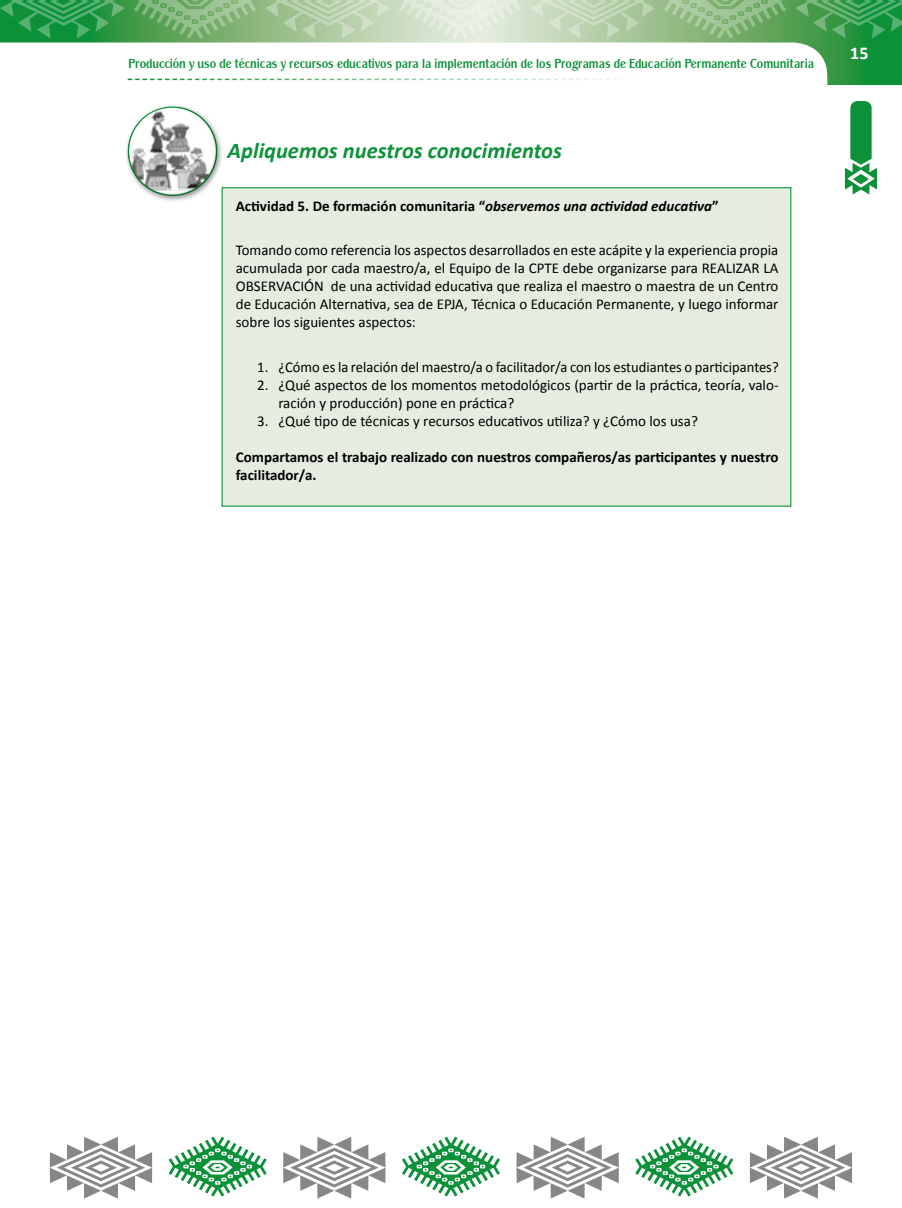
<style>
.page{position:relative;width:902px;height:1208px;background:#fff}
.page>*{position:absolute;margin:0;border:0;box-sizing:border-box;transform-origin:0 0}
.t1{font:italic 700 22.5px "Calibri";color:#0c9138}
.t2{font:700 18px "Calibri";color:#fff}
.t3{font:15px/18px "Calibri";color:#000;text-align:justify}
.t4{font:700 15px/18px "Calibri";color:#000}
.t5{font:700 13.5px "Panache";color:#0c9138;scale:.85 1}
.s1{font-style:italic}
</style>
<div class="page">
<svg style="left:844px;top:101px;width:32px;height:93px"></svg>
<svg style="left:0;top:0;width:901px;height:85px"></svg>
<svg style="left:168px;top:1136px;width:99px;height:60px"></svg>
<svg style="left:402px;top:1136px;width:98px;height:60px"></svg>
<svg style="left:635px;top:1136px;width:98px;height:60px"></svg>
<svg style="left:283px;top:1136px;width:102px;height:62px"></svg>
<svg style="left:50px;top:1136px;width:102px;height:62px"></svg>
<svg style="left:516px;top:1136px;width:102px;height:62px"></svg>
<svg style="left:749px;top:1136px;width:103px;height:62px"></svg>
<svg style="left:399px;top:0;width:122px;height:39px;background:#dee8d8"></svg>
<svg style="left:664px;top:0;width:122px;height:39px;background:#88b77d"></svg>
<svg style="left:134px;top:0;width:122px;height:39px;background:#7ab273"></svg>
<svg style="left:530px;top:0;width:125px;height:39px;background:#bdd3b1"></svg>
<svg style="left:795px;top:0;width:106px;height:39px;background:#3c9f51"></svg>
<svg style="left:0;top:0;width:125px;height:39px;background:#279b4a"></svg>
<svg style="left:265px;top:0;width:125px;height:39px;background:#b4cea8"></svg>
<svg style="left:128px;top:79px;width:684px;height:1px"></svg>
<div style="left:124px;top:103px;width:99px;height:99px;background:#000;opacity:.4"></div>
<div style="left:127px;top:104px;width:91px;height:93px;background:#000;opacity:.75"></div>
<div style="left:221px;top:187px;width:570px;height:320px;background:#e5ede0;border:1px solid #0c9138"></div>
<p class="t5" style="left:129px;top:55px;width:807px">Producción y uso de técnicas y recursos educativos para la implementación de los Programas de Educación Permanente Comunitaria</p>
<h1 class="t1" style="left:227px;top:136px;width:336px">Apliquemos nuestros conocimientos</h1>
<p class="t4" style="left:236px;top:197px;width:484px">Actividad 5. De formación comunitaria “<span class="s1">observemos una actividad educativa</span>”</p>
<p class="t3" style="left:236px;top:241px;width:544px">Tomando como referencia los aspectos desarrollados en este acápite y la experiencia propia acumulada por cada maestro/a, el Equipo de la CPTE debe organizarse para REALIZAR LA OBSERVACIÓN de una actividad educativa que realiza el maestro o maestra de un Centro de Educación Alternativa, sea de EPJA, Técnica o Educación Permanente, y luego informar sobre los siguientes aspectos:</p>
<p class="t3" style="left:257px;top:358px;width:523px">1. ¿Cómo es la relación del maestro/a o facilitador/a con los estudiantes o participantes?</p>
<p class="t3" style="left:278px;top:376px;width:501px;text-indent:-21px">2. ¿Qué aspectos de los momentos metodológicos (partir de la práctica, teoría, valo&shy;ración y producción) pone en práctica?</p>
<p class="t3" style="left:257px;top:412px;width:442px">3. ¿Qué tipo de técnicas y recursos educativos utiliza? y ¿Cómo los usa?</p>
<p class="t4" style="left:236px;top:448px;width:544px">Compartamos el trabajo realizado con nuestros compañeros/as participantes y nuestro facilitador/a.</p>
<p class="t2" style="left:850px;top:41px;width:20px">15</p>
</div>
